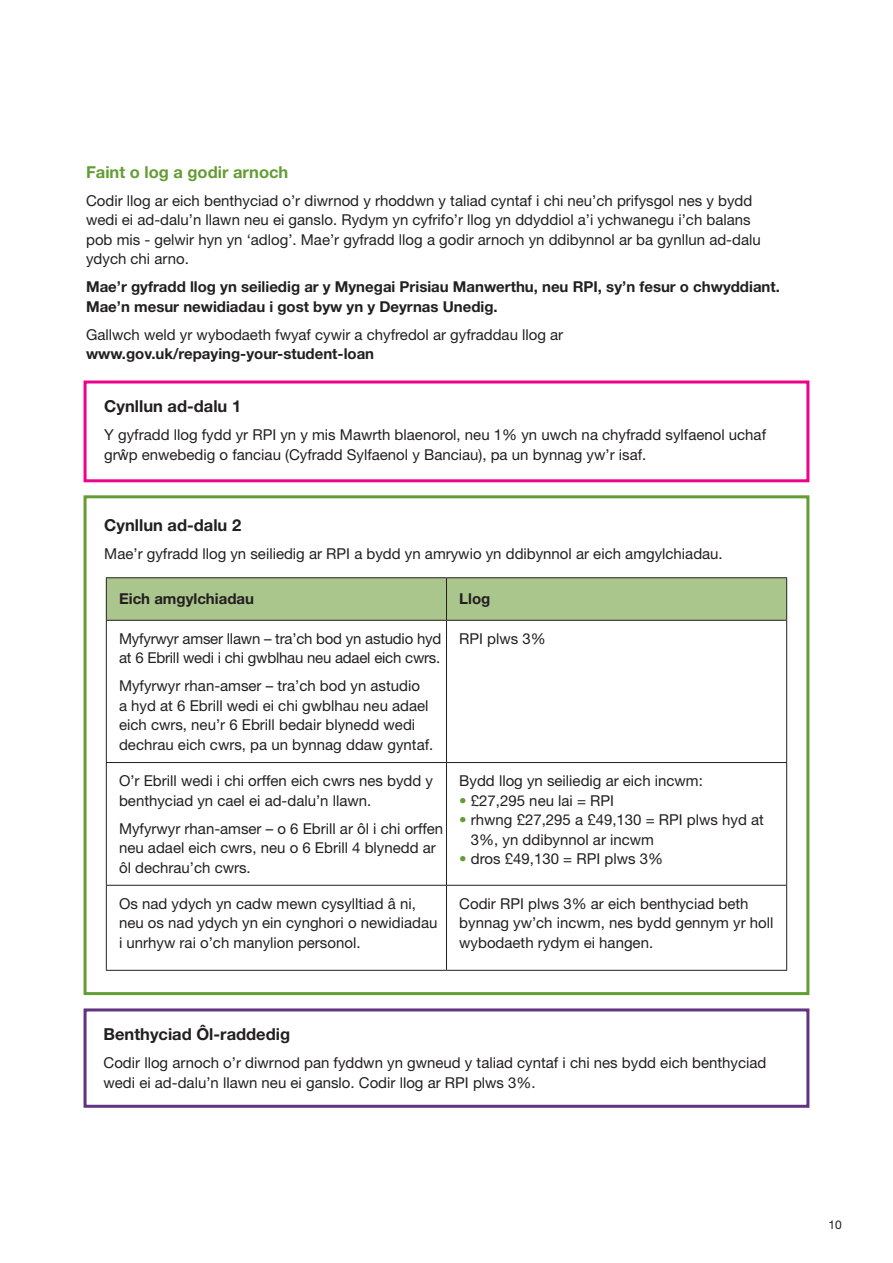
<style>
.page{position:relative;width:893px;height:1263px;background:#fff}
.page>*{position:absolute;margin:0;border:0;box-sizing:border-box;transform-origin:0 0}
.t1{font:700 16.5px "Helvetica Neue LT Std";color:#231f20}
.t2{font:700 16.5px "Helvetica Neue LT Std";color:#639d34}
.t3{font:15px/19.5px "Helvetica Neue LT Std";color:#231f20}
.t4{font:700 15px/19.5px "Helvetica Neue LT Std";color:#231f20}
.t5{font:12px "Helvetica Neue LT Std";color:#231f20}
.s1{font-family:"Arial"}
.s2{color:#639d34}
</style>
<div class="page">
<div style="left:84px;top:380px;width:725px;height:102px;border:3px solid #ed028c"></div>
<div style="left:84px;top:495px;width:725px;height:500px;border:3px solid #639d34"></div>
<div style="left:107px;top:578px;width:679px;height:42px;background:#aac68c"></div>
<hr style="left:106px;top:577px;width:340px;height:1px;background:#231f20">
<hr style="left:106px;top:578px;width:1px;height:42px;background:#231f20">
<hr style="left:446px;top:577px;width:341px;height:1px;background:#231f20">
<hr style="left:446px;top:578px;width:1px;height:42px;background:#231f20">
<hr style="left:786px;top:578px;width:1px;height:42px;background:#231f20">
<hr style="left:106px;top:620px;width:340px;height:1px;background:#231f20">
<hr style="left:106px;top:621px;width:1px;height:141px;background:#231f20">
<hr style="left:446px;top:620px;width:341px;height:1px;background:#231f20">
<hr style="left:446px;top:621px;width:1px;height:141px;background:#231f20">
<hr style="left:786px;top:621px;width:1px;height:141px;background:#231f20">
<hr style="left:106px;top:762px;width:340px;height:1px;background:#231f20">
<hr style="left:106px;top:763px;width:1px;height:122px;background:#231f20">
<hr style="left:446px;top:762px;width:341px;height:1px;background:#231f20">
<hr style="left:446px;top:763px;width:1px;height:122px;background:#231f20">
<hr style="left:786px;top:763px;width:1px;height:122px;background:#231f20">
<hr style="left:106px;top:885px;width:340px;height:1px;background:#231f20">
<hr style="left:106px;top:886px;width:1px;height:84px;background:#231f20">
<hr style="left:446px;top:885px;width:341px;height:1px;background:#231f20">
<hr style="left:446px;top:886px;width:1px;height:84px;background:#231f20">
<hr style="left:786px;top:886px;width:1px;height:84px;background:#231f20">
<hr style="left:106px;top:970px;width:340px;height:1px;background:#231f20">
<hr style="left:446px;top:970px;width:341px;height:1px;background:#231f20">
<div style="left:84px;top:1008px;width:725px;height:100px;border:3px solid #613380"></div>
<p class="t2" style="left:86px;top:162px;width:204px">Faint o log a godir arnoch</p>
<p class="t3" style="left:86px;top:190px;width:676px">Codir llog ar eich benthyciad o’r diwrnod y rhoddwn y taliad cyntaf i chi neu’ch prifysgol nes y bydd wedi ei ad-dalu’n llawn neu ei ganslo. Rydym yn cyfrifo’r llog yn ddyddiol a’i ychwanegu i’ch balans pob mis - gelwir hyn yn ‘adlog’. Mae’r gyfradd llog a godir arnoch yn ddibynnol ar ba gynllun ad-dalu ydych chi arno.</p>
<p class="t4" style="left:86px;top:277px;width:695px">Mae’r gyfradd llog yn seiliedig ar y Mynegai Prisiau Manwerthu, neu RPI, sy’n fesur o chwyddiant.<br>Mae’n mesur newidiadau i gost byw yn y Deyrnas Unedig.</p>
<p class="t3" style="left:86px;top:324px;width:479px">Gallwch weld yr wybodaeth fwyaf cywir a chyfredol ar gyfraddau llog ar</p>
<p class="t4" style="left:86px;top:344px;width:290px">www.gov.uk/repaying-your-student-loan</p>
<p class="t1" style="left:104px;top:396px;width:138px">Cynllun ad-dalu 1</p>
<p class="t3" style="left:104px;top:425px;width:663px">Y gyfradd llog fydd yr RPI yn y mis Mawrth blaenorol, neu 1% yn uwch na chyfradd sylfaenol uchaf gr<span class="s1">ŵ</span>p enwebedig o fanciau (Cyfradd Sylfaenol y Banciau), pa un bynnag yw’r isaf.</p>
<p class="t1" style="left:104px;top:515px;width:138px">Cynllun ad-dalu 2</p>
<p class="t3" style="left:104px;top:544px;width:620px">Mae’r gyfradd llog yn seiliedig ar RPI a bydd yn amrywio yn ddibynnol ar eich amgylchiadau.</p>
<p class="t4" style="left:119px;top:589px;width:136px">Eich amgylchiadau</p>
<p class="t4" style="left:459px;top:589px;width:33px">Llog</p>
<p class="t3" style="left:119px;top:628px;width:324px">Myfyrwyr amser llawn – tra’ch bod yn astudio hyd at 6 Ebrill wedi i chi gwblhau neu adael eich cwrs.</p>
<p class="t3" style="left:119px;top:676px;width:316px">Myfyrwyr rhan-amser – tra’ch bod yn astudio<br>a hyd at 6 Ebrill wedi ei chi gwblhau neu adael eich cwrs, neu’r 6 Ebrill bedair blynedd wedi dechrau eich cwrs, pa un bynnag ddaw gyntaf.</p>
<p class="t3" style="left:459px;top:628px;width:88px">RPI plws 3%</p>
<p class="t3" style="left:119px;top:771px;width:315px">O’r Ebrill wedi i chi orffen eich cwrs nes bydd y benthyciad yn cael ei ad-dalu’n llawn.</p>
<p class="t3" style="left:119px;top:818px;width:326px">Myfyrwyr rhan-amser – o 6 Ebrill ar ôl i chi orffen neu adael eich cwrs, neu o 6 Ebrill 4 blynedd ar ôl dechrau’ch cwrs.</p>
<p class="t3" style="left:459px;top:771px;width:245px">Bydd llog yn seiliedig ar eich incwm:</p>
<p class="t3" style="left:459px;top:790px;width:156px"><span class="s2">•</span> £27,295 neu lai = RPI</p>
<p class="t3" style="left:471px;top:810px;width:294px;text-indent:-12px"><span class="s2">•</span> rhwng £27,295 a £49,130 = RPI plws hyd at<br>3%, yn ddibynnol ar incwm</p>
<p class="t3" style="left:459px;top:849px;width:205px"><span class="s2">•</span> dros £49,130 = RPI plws 3%</p>
<p class="t3" style="left:119px;top:893px;width:320px">Os nad ydych yn cadw mewn cysylltiad â ni, neu os nad ydych yn ein cynghori o newidiadau i unrhyw rai o’ch manylion personol.</p>
<p class="t3" style="left:459px;top:893px;width:316px">Codir RPI plws 3% ar eich benthyciad beth bynnag yw’ch incwm, nes bydd gennym yr holl wybodaeth rydym ei hangen.</p>
<p class="t1" style="left:104px;top:1024px;width:188px">Benthyciad Ôl-raddedig</p>
<p class="t3" style="left:104px;top:1053px;width:664px">Codir llog arnoch o’r diwrnod pan fyddwn yn gwneud y taliad cyntaf i chi nes bydd eich benthyciad wedi ei ad-dalu’n llawn neu ei ganslo. Codir llog ar RPI plws 3%.</p>
<p class="t5" style="left:829px;top:1217px;width:15px">10</p>
</div>
